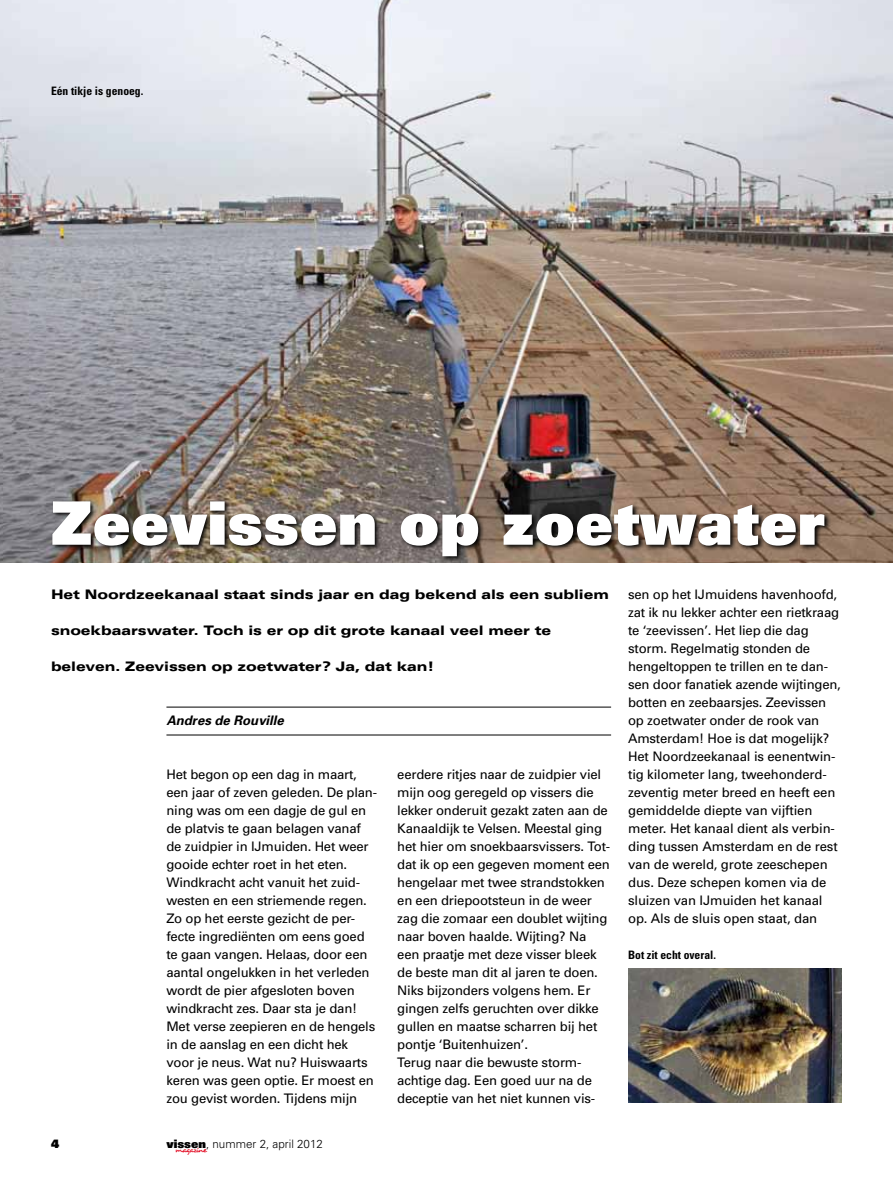
<style>
.page{position:relative;width:893px;height:1191px;background:#fff}
.page>*{position:absolute;margin:0;border:0;box-sizing:border-box;transform-origin:0 0}
.t1{font:900 60px "Univers";letter-spacing:.01em;color:#fff}
.t2{font:13.2px/18px "Univers";letter-spacing:-.015em;color:#000}
.t3{font:900 expanded 13.2px "Univers";letter-spacing:-.005em;color:#000}
.t4{font:italic 700 13.2px "Univers";color:#000}
.t5{font:700 condensed 11.7px "Univers";color:#000}
.t6{font:300 11.7px "Univers";color:#000}
.t7{font:900 11.7px "Univers";color:#000}
</style>
<div class="page">
<img style="left:0;top:0;width:893px;height:563px">
<svg style="left:51px;top:499px;width:780px;height:64px;background:#564b42"></svg>
<hr style="left:166px;top:707px;width:445px;height:1px;background:#000">
<hr style="left:166px;top:734px;width:445px;height:1px;background:#000">
<img style="left:628px;top:968px;width:214px;height:135px">
<p class="t5" style="left:51px;top:83px;width:94px">Eén tikje is genoeg.</p>
<h1 class="t1" style="left:51px;top:484px;width:775px">Zeevissen op zoetwater</h1>
<p class="t3" style="left:51px;top:586px;width:559px">Het Noordzeekanaal staat sinds jaar en dag bekend als een subliem</p>
<p class="t3" style="left:51px;top:622px;width:502px">snoekbaarswater. Toch is er op dit grote kanaal veel meer te</p>
<p class="t3" style="left:51px;top:658px;width:385px">beleven. Zeevissen op zoetwater? Ja, dat kan!</p>
<p class="t4" style="left:166px;top:711px;width:119px">Andres de Rouville</p>
<p class="t2" style="left:166px;top:765px;width:212px">Het begon op een dag in maart, een jaar of zeven geleden. De plan&shy;ning was om een dagje de gul en de platvis te gaan belagen vanaf de zuidpier in IJmuiden. Het weer gooide echter roet in het eten.<br>Windkracht acht vanuit het zuid&shy;westen en een striemende regen.<br>Zo op het eerste gezicht de per&shy;fecte ingrediënten om eens goed te gaan vangen. Helaas, door een aantal ongelukken in het verleden wordt de pier afgesloten boven windkracht zes. Daar sta je dan!<br>Met verse zeepieren en de hengels in de aanslag en een dicht hek voor je neus. Wat nu? Huiswaarts keren was geen optie. Er moest en zou gevist worden. Tijdens mijn</p>
<p class="t2" style="left:397px;top:765px;width:214px">eerdere ritjes naar de zuidpier viel mijn oog geregeld op vissers die lekker onderuit gezakt zaten aan de<br>Kanaaldijk te Velsen. Meestal ging het hier om snoekbaarsvissers. Tot&shy;dat ik op een gegeven moment een hengelaar met twee strandstokken en een driepootsteun in de weer zag die zomaar een doublet wijting naar boven haalde. Wijting? Na een praatje met deze visser bleek de beste man dit al jaren te doen.<br>Niks bijzonders volgens hem. Er gingen zelfs geruchten over dikke gullen en maatse scharren bij het pontje ‘Buitenhuizen’.<br>Terug naar die bewuste storm&shy;achtige dag. Een goed uur na de deceptie van het niet kunnen vis-</p>
<p class="t7" style="left:51px;top:1136px;width:10px">4</p>
<p class="t7" style="left:166px;top:1136px;width:41px">vissen</p>
<p class="t6" style="left:175px;top:1137px;width:149px"><sub>magazine</sub>, nummer 2, april 2012</p>
<p class="t2" style="left:628px;top:584px;width:214px">sen op het IJmuidens havenhoofd, zat ik nu lekker achter een rietkraag te ‘zeevissen’. Het liep die dag storm. Regelmatig stonden de hengeltoppen te trillen en te dan&shy;sen door fanatiek azende wijtingen, botten en zeebaarsjes. Zeevissen op zoetwater onder de rook van<br>Amsterdam! Hoe is dat mogelijk?<br>Het Noordzeekanaal is eenentwin&shy;tig kilometer lang, tweehonderd&shy;zeventig meter breed en heeft een gemiddelde diepte van vijftien meter. Het kanaal dient als verbin&shy;ding tussen Amsterdam en de rest van de wereld, grote zeeschepen dus. Deze schepen komen via de sluizen van IJmuiden het kanaal op. Als de sluis open staat, dan</p>
<p class="t5" style="left:628px;top:947px;width:89px">Bot zit echt overal.</p>
</div>
